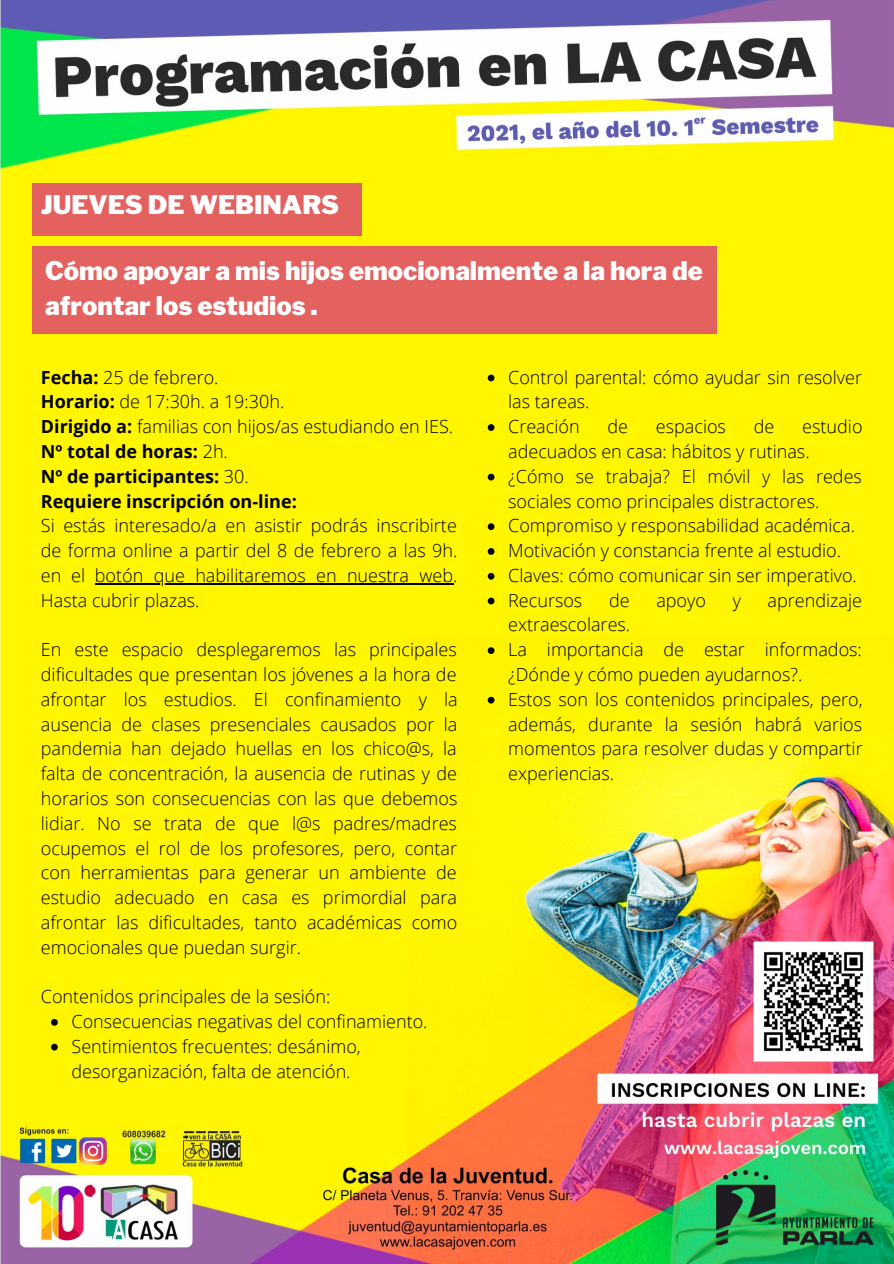
<style>
.page{position:relative;width:894px;height:1264px;background:#fff}
.page>*{position:absolute;margin:0;border:0;box-sizing:border-box;transform-origin:0 0}
.t1{font:900 25.5px/35px "Libre Franklin";color:#fff}
.t2{font:300 18px/24.8px "Open Sans";color:#000}
.t3{font:700 18px "Open Sans";color:#000}
.s1{font-weight:700}
.s2{font-weight:300}
</style>
<div class="page">
<img style="left:0;top:0;width:893px;height:1263px">
<svg style="left:51px;top:1018px;width:7px;height:7px"></svg>
<svg style="left:51px;top:1043px;width:7px;height:7px"></svg>
<hr style="left:95px;top:583px;width:358px;height:1px;background:#000">
<div style="left:32px;top:246px;width:684px;height:88px;background:#e3615e"></div>
<svg style="left:487px;top:374px;width:7px;height:7px"></svg>
<svg style="left:487px;top:424px;width:7px;height:7px"></svg>
<svg style="left:487px;top:474px;width:7px;height:6px"></svg>
<svg style="left:487px;top:523px;width:7px;height:7px"></svg>
<svg style="left:487px;top:548px;width:7px;height:7px"></svg>
<svg style="left:487px;top:573px;width:7px;height:6px"></svg>
<svg style="left:487px;top:597px;width:7px;height:7px"></svg>
<svg style="left:487px;top:647px;width:7px;height:7px"></svg>
<svg style="left:487px;top:696px;width:7px;height:7px"></svg>
<div style="left:32px;top:183px;width:329px;height:53px;background:#e3615e"></div>
<p class="t1" style="left:41px;top:187px;width:299px">JUEVES DE WEBINARS</p>
<p class="t1" style="left:45px;top:253px;width:659px">Cómo apoyar a mis hijos emocionalmente a la hora de afrontar los estudios .</p>
<p class="t2" style="left:41px;top:364px;width:179px"><span class="s1">Fecha:</span> 25 de febrero.</p>
<p class="t2" style="left:41px;top:389px;width:245px"><span class="s1">Horario:</span> de 17:30h. a 19:30h.</p>
<p class="t2" style="left:41px;top:414px;width:413px"><span class="s1">Dirigido a:</span> familias con hijos/as estudiando en IES.</p>
<p class="t3" style="left:41px;top:439px;width:188px">Nº total de horas: <span class="s2">2h.</span></p>
<p class="t3" style="left:41px;top:463px;width:209px">Nº de participantes: <span class="s2">30.</span></p>
<p class="t3" style="left:41px;top:488px;width:257px">Requiere inscripción on-line:</p>
<p class="t2" style="left:41px;top:513px;width:418px;text-align:justify">Si estás interesado/a en asistir podrás inscribirte de forma online a partir del 8 de febrero a las 9h. en el botón que habilitaremos en nuestra web.<br>Hasta cubrir plazas.</p>
<p class="t2" style="left:41px;top:637px;width:418px;text-align:justify">En este espacio desplegaremos las principales dificultades que presentan los jóvenes a la hora de afrontar los estudios. El confinamiento y la ausencia de clases presenciales causados por la pandemia han dejado huellas en los chico@s, la falta de concentración, la ausencia de rutinas y de horarios son consecuencias con las que debemos lidiar. No se trata de que l@s padres/madres ocupemos el rol de los profesores, pero, contar con herramientas para generar un ambiente de estudio adecuado en casa es primordial para afrontar las dificultades, tanto académicas como emocionales que puedan surgir.</p>
<p class="t2" style="left:41px;top:983px;width:291px">Contenidos principales de la sesión:</p>
<p class="t2" style="left:71px;top:1008px;width:357px">Consecuencias negativas del confinamiento.</p>
<p class="t2" style="left:71px;top:1033px;width:290px">Sentimientos frecuentes: desánimo, desorganización, falta de atención.</p>
<p class="t2" style="left:508px;top:364px;width:355px">Control parental: cómo ayudar sin resolver las tareas.</p>
<p class="t2" style="left:508px;top:414px;width:73px">Creación</p>
<p class="t2" style="left:607px;top:414px;width:22px">de</p>
<p class="t2" style="left:655px;top:414px;width:72px">espacios</p>
<p class="t2" style="left:753px;top:414px;width:22px">de</p>
<p class="t2" style="left:508px;top:414px;width:356px;text-indent:294px">estudio adecuados en casa: hábitos y rutinas.</p>
<p class="t2" style="left:508px;top:463px;width:355px">¿Cómo se trabaja? El móvil y las redes sociales como principales distractores.</p>
<p class="t2" style="left:508px;top:513px;width:348px">Compromiso y responsabilidad académica.</p>
<p class="t2" style="left:508px;top:537px;width:334px">Motivación y constancia frente al estudio.</p>
<p class="t2" style="left:508px;top:562px;width:350px">Claves: cómo comunicar sin ser imperativo.</p>
<p class="t2" style="left:508px;top:587px;width:76px">Recursos</p>
<p class="t2" style="left:609px;top:587px;width:22px">de</p>
<p class="t2" style="left:656px;top:587px;width:51px">apoyo</p>
<p class="t2" style="left:732px;top:587px;width:10px">y</p>
<p class="t2" style="left:767px;top:587px;width:96px">aprendizaje</p>
<p class="t2" style="left:508px;top:612px;width:123px">extraescolares.</p>
<p class="t2" style="left:508px;top:637px;width:355px">La importancia de estar informados: ¿Dónde y cómo pueden ayudarnos?.</p>
<p class="t2" style="left:508px;top:686px;width:356px;text-align:justify">Estos son los contenidos principales, pero, además, durante la sesión habrá varios momentos para resolver dudas y compartir experiencias.</p>
</div>
